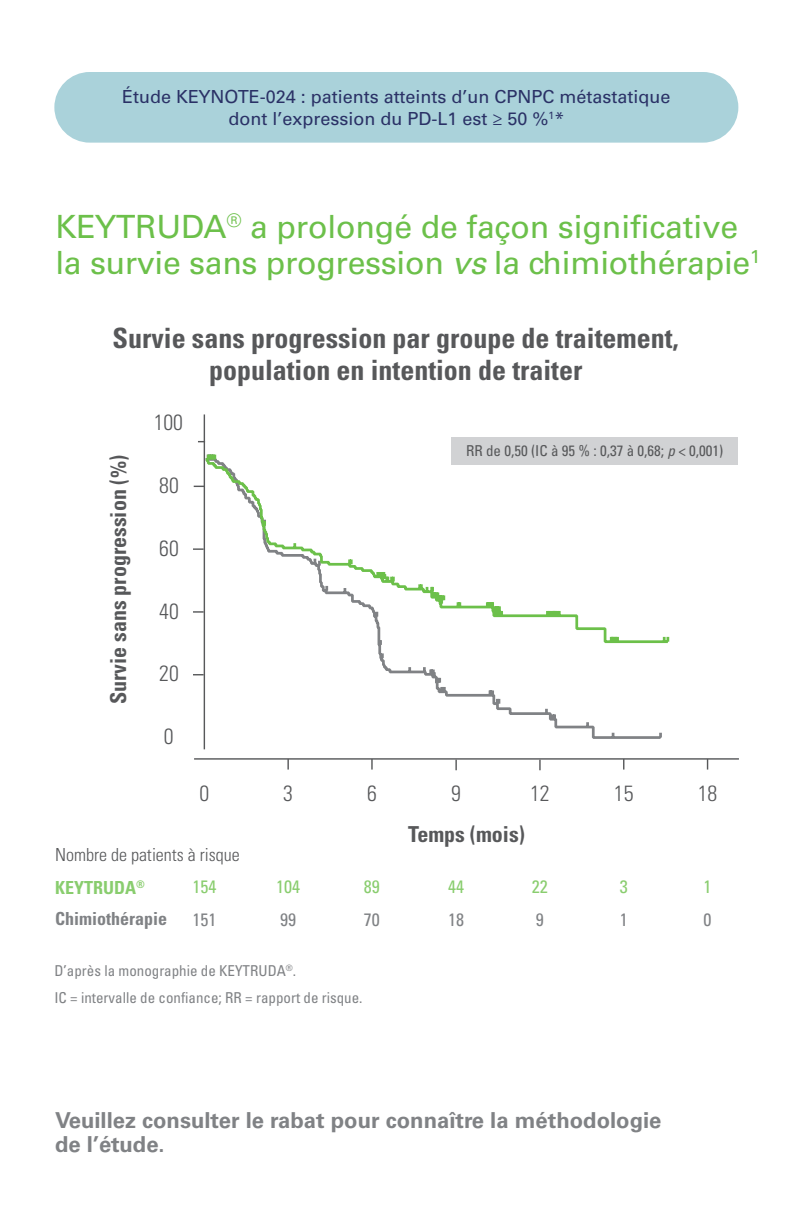
<style>
.page{position:relative;width:792px;height:1224px;background:#fff}
.page>*{position:absolute;margin:0;border:0;box-sizing:border-box;transform-origin:0 0}
.t1{font:32px/36px "Univers LT Std";letter-spacing:-.01em;color:#6cc04a}
.t2{font:700 condensed 28px/32px "Univers LT Std";color:#57585a;text-align:center}
.t3{font:700 22px/24px "Univers LT Std";color:#808285}
.t4{font:700 condensed 22px "Univers LT Std";color:#57585a}
.t5{font:300 condensed 22px "Univers LT Std";color:#57585a}
.t6{font:18px/21.6px "Univers LT Std";color:#2a3166;text-align:center}
.t7{font:300 condensed 18px "Univers LT Std";color:#57585a}
.t8{font:condensed 18px "Univers LT Std";color:#89cd6e}
.t9{font:700 condensed 18px "Univers LT Std";color:#808285}
.t10{font:condensed 18px "Univers LT Std";color:#808285}
.t11{font:700 condensed 18px "Univers LT Std";color:#89cd6e}
.t12{font:condensed 15px "Univers LT Std";color:#808285}
.t13{font:condensed 15px "Univers LT Std";color:#57585a}
.s1{font-style:italic}
</style>
<div class="page">
<div style="left:54px;top:72px;width:684px;height:71px;background:#aad2da;border-radius:35px"></div>
<div style="left:451px;top:437px;width:287px;height:27px;background:#d1d2d4"></div>
<hr style="left:204px;top:414px;width:1px;height:335px;background:#57585a">
<hr style="left:194px;top:758px;width:545px;height:2px;background:#57585a">
<svg style="left:287px;top:759px;width:2px;height:11px"></svg>
<svg style="left:371px;top:759px;width:2px;height:11px"></svg>
<svg style="left:539px;top:760px;width:2px;height:10px"></svg>
<svg style="left:193px;top:548px;width:10px;height:2px"></svg>
<svg style="left:193px;top:611px;width:10px;height:2px"></svg>
<svg style="left:455px;top:760px;width:2px;height:10px"></svg>
<svg style="left:203px;top:644px;width:459px;height:96px"></svg>
<svg style="left:203px;top:452px;width:468px;height:192px"></svg>
<p class="t6" style="left:122px;top:86px;width:550px">Étude KEYNOTE-024 : patients atteints d’un CPNPC métastatique dont l’expression du PD-L1 est ≥ 50 %<sup>1</sup>*</p>
<p class="t1" style="left:55px;top:209px;width:707px">KEYTRUDA<sup>®</sup> a prolongé de façon significative la survie sans progression <span class="s1">vs</span> la chimiothérapie<sup>1</sup></p>
<p class="t2" style="left:113px;top:322px;width:568px">Survie sans progression par groupe de traitement, population en intention de traiter</p>
<p class="t4" style="left:105px;top:704px;width:251px;rotate:-90deg">Survie sans progression (%)</p>
<p class="t5" style="left:154px;top:409px;width:31px">100</p>
<p class="t5" style="left:159px;top:472px;width:21px">80</p>
<p class="t5" style="left:159px;top:535px;width:21px">60</p>
<p class="t5" style="left:159px;top:598px;width:21px">40</p>
<p class="t13" style="left:466px;top:441px;width:259px">RR de 0,50 (IC à 95 % : 0,37 à 0,68; <span class="s1">p</span> &lt; 0,001)</p>
<p class="t5" style="left:159px;top:660px;width:21px">20</p>
<p class="t5" style="left:164px;top:723px;width:11px">0</p>
<p class="t5" style="left:199px;top:780px;width:11px">0</p>
<p class="t5" style="left:283px;top:780px;width:11px">3</p>
<p class="t5" style="left:367px;top:780px;width:11px">6</p>
<p class="t5" style="left:451px;top:780px;width:11px">9</p>
<p class="t5" style="left:530px;top:780px;width:21px">12</p>
<p class="t5" style="left:614px;top:780px;width:21px">15</p>
<p class="t5" style="left:698px;top:780px;width:21px">18</p>
<p class="t7" style="left:55px;top:844px;width:186px">Nombre de patients à risque</p>
<p class="t11" style="left:55px;top:877px;width:91px">KEYTRUDA<sup>®</sup></p>
<p class="t9" style="left:55px;top:907px;width:114px">Chimiothérapie</p>
<p class="t8" style="left:192px;top:875px;width:25px">154</p>
<p class="t10" style="left:192px;top:908px;width:25px">151</p>
<p class="t8" style="left:276px;top:875px;width:25px">104</p>
<p class="t10" style="left:280px;top:908px;width:17px">99</p>
<p class="t8" style="left:364px;top:875px;width:17px">89</p>
<p class="t10" style="left:364px;top:908px;width:17px">70</p>
<p class="t12" style="left:54px;top:961px;width:243px">D’après la monographie de KEYTRUDA<sup>®</sup>.</p>
<p class="t12" style="left:54px;top:988px;width:310px">IC = intervalle de confiance; RR = rapport de risque.</p>
<p class="t4" style="left:408px;top:820px;width:118px">Temps (mois)</p>
<p class="t8" style="left:448px;top:875px;width:17px">44</p>
<p class="t10" style="left:448px;top:908px;width:17px">18</p>
<p class="t8" style="left:532px;top:875px;width:17px">22</p>
<p class="t10" style="left:536px;top:908px;width:9px">9</p>
<p class="t8" style="left:620px;top:875px;width:9px">3</p>
<p class="t8" style="left:704px;top:875px;width:9px">1</p>
<p class="t10" style="left:620px;top:908px;width:9px">1</p>
<p class="t10" style="left:704px;top:908px;width:9px">0</p>
<p class="t3" style="left:55px;top:1108px;width:608px">Veuillez consulter le rabat pour connaître la méthodologie de l’étude.</p>
</div>
